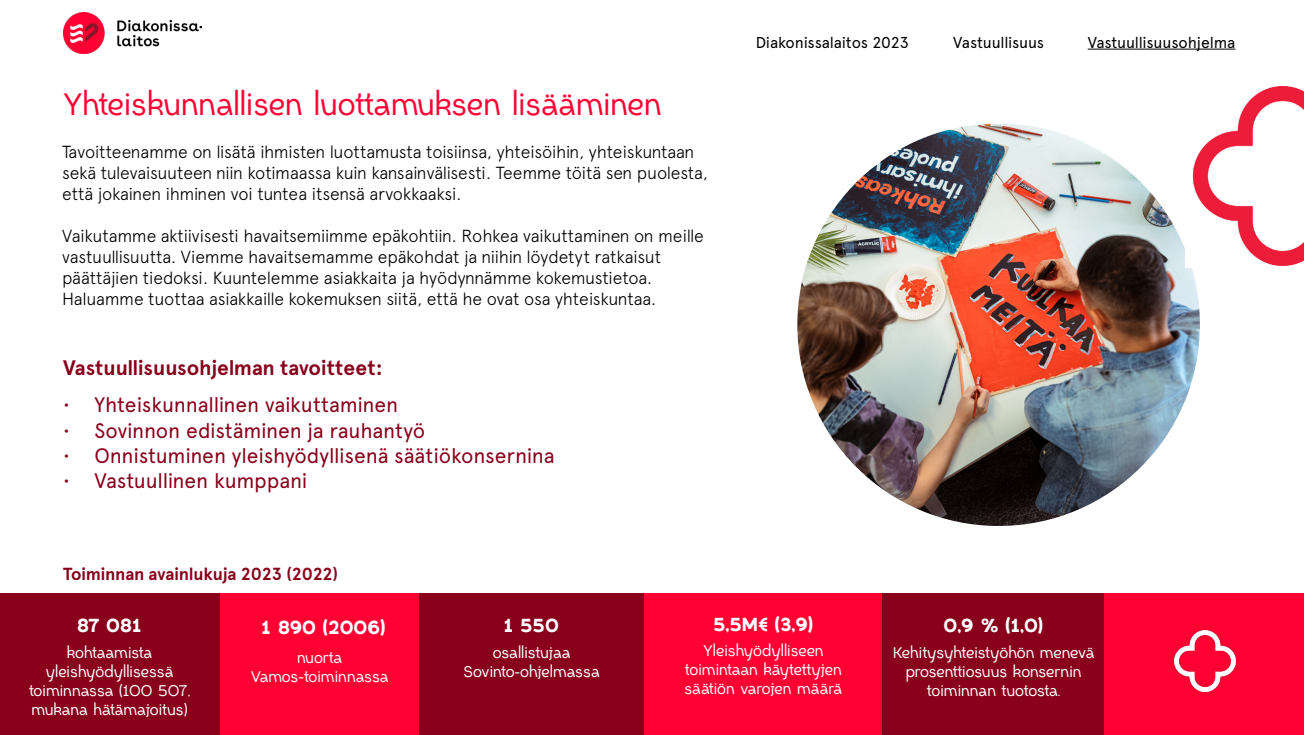
<style>
.page{position:relative;width:1304px;height:735px;background:#fff}
.page>*{position:absolute;margin:0;border:0;box-sizing:border-box;transform-origin:0 0}
.t1{font:31.5px "Ciento";color:#f03}
.t2{font:21px "Apercu Pro";letter-spacing:-.01em;color:#88001b}
.t3{font:700 21px "Apercu Pro";letter-spacing:-.005em;color:#88001b}
.t4{font:900 19.25px "Ciento";color:#fff}
.t5{font:300 17.5px/21px "Apercu Pro";letter-spacing:-.015em;color:#000}
.t6{font:700 17.5px "Apercu Pro";letter-spacing:-.01em;color:#88001b}
.t7{font:15.75px/18.9px "Ciento";color:#fff;text-align:center}
.t8{font:15.75px "Apercu Pro";letter-spacing:-.01em;color:#000}
</style>
<div class="page">
<img style="left:63px;top:12px;width:138px;height:42px">
<hr style="left:1088px;top:49px;width:147px;height:1px;background:#000">
<img style="left:797px;top:124px;width:403px;height:402px;border-radius:199px">
<div style="left:0;top:594px;width:220px;height:141px;background:#88001b"></div>
<div style="left:220px;top:594px;width:199px;height:141px;background:#f03"></div>
<div style="left:644px;top:594px;width:238px;height:141px;background:#f03"></div>
<div style="left:419px;top:594px;width:225px;height:141px;background:#88001b"></div>
<div style="left:882px;top:594px;width:222px;height:141px;background:#88001b"></div>
<div style="left:1104px;top:594px;width:200px;height:141px;background:#f03"></div>
<img style="left:1185px;top:86px;width:119px;height:182px">
<img style="left:1173px;top:629px;width:64px;height:64px">
<h1 class="t1" style="left:63px;top:84px;width:600px">Yhteiskunnallisen luottamuksen lisääminen</h1>
<p class="t5" style="left:62px;top:139px;width:647px">Tavoitteenamme on lisätä ihmisten luottamusta toisiinsa, yhteisöihin, yhteiskuntaan sekä tulevaisuuteen niin kotimaassa kuin kansainvälisesti. Teemme töitä sen puolesta, että jokainen ihminen voi tuntea itsensä arvokkaaksi.</p>
<p class="t5" style="left:62px;top:223px;width:643px">Vaikutamme aktiivisesti havaitsemiimme epäkohtiin. Rohkea vaikuttaminen on meille vastuullisuutta. Viemme havaitsemamme epäkohdat ja niihin löydetyt ratkaisut päättäjien tiedoksi. Kuuntelemme asiakkaita ja hyödynnämme kokemustietoa.<br>Haluamme tuottaa asiakkaille kokemuksen siitä, että he ovat osa yhteiskuntaa.</p>
<p class="t3" style="left:63px;top:352px;width:321px">Vastuullisuusohjelman tavoitteet:</p>
<p class="t2" style="left:63px;top:389px;width:337px">• Yhteiskunnallinen vaikuttaminen</p>
<p class="t2" style="left:63px;top:414px;width:364px">• Sovinnon edistäminen ja rauhantyö</p>
<p class="t2" style="left:63px;top:440px;width:493px">• Onnistuminen yleishyödyllisenä säätiökonsernina</p>
<p class="t2" style="left:63px;top:465px;width:246px">• Vastuullinen kumppani</p>
<p class="t6" style="left:63px;top:561px;width:276px">Toiminnan avainlukuja 2023 (2022)</p>
<p class="t8" style="left:756px;top:30px;width:155px">Diakonissalaitos 2023</p>
<p class="t8" style="left:953px;top:30px;width:92px">Vastuullisuus</p>
<p class="t8" style="left:1088px;top:30px;width:149px">Vastuullisuusohjelma</p>
<p class="t4" style="left:77px;top:613px;width:66px">87 081</p>
<p class="t4" style="left:261px;top:615px;width:125px">1 890 (2006)</p>
<p class="t7" style="left:29px;top:644px;width:163px">kohtaamista yleishyödyllisessä toiminnassa (100 507, mukana hätämajoitus)</p>
<p class="t7" style="left:251px;top:648px;width:139px">nuorta<br>Vamos-toiminnassa</p>
<p class="t4" style="left:504px;top:613px;width:56px">1 550</p>
<p class="t7" style="left:463px;top:644px;width:138px">osallistujaa<br>Sovinto-ohjelmassa</p>
<p class="t4" style="left:713px;top:612px;width:101px">5,5M€ (3,9)</p>
<p class="t7" style="left:684px;top:642px;width:159px">Yleishyödylliseen toimintaan käytettyjen säätiön varojen määrä</p>
<p class="t4" style="left:943px;top:613px;width:101px">0,9 % (1,0)</p>
<p class="t7" style="left:893px;top:644px;width:203px">Kehitysyhteistyöhön menevä prosenttiosuus konsernin toiminnan tuotosta.</p>
</div>
